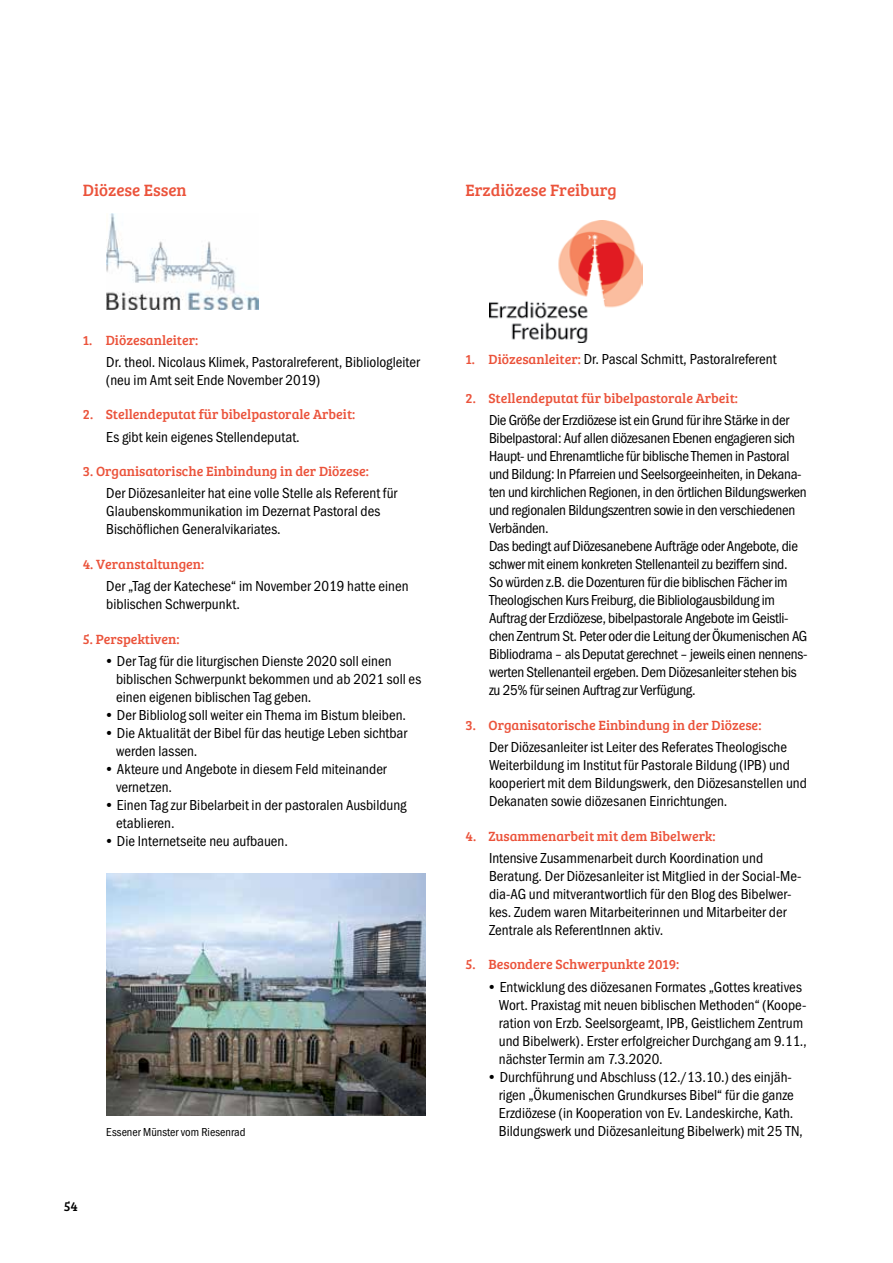
<style>
.page{position:relative;width:893px;height:1263px;background:#fff}
.page>*{position:absolute;margin:0;border:0;box-sizing:border-box;transform-origin:0 0}
.t1{font:16.95px "Bree Serif";color:#eb533b}
.t2{font:15px/18px "Franklin Gothic URW Con Boo";color:#000}
.t3{font:15px/18px "Franklin Gothic URW Con Boo";letter-spacing:-.02em;color:#000}
.t4{font:13.8px "Bree Serif";color:#eb533b}
.t5{font:13.5px "Bree Serif";color:#000}
.t6{font:12px "Franklin Gothic URW Con Boo";color:#000}
.s1{font-family:"Bree Serif";font-size:13.8px;color:#eb533b}
</style>
<div class="page">
<img style="left:490px;top:220px;width:152px;height:123px">
<img style="left:106px;top:214px;width:152px;height:95px">
<img style="left:106px;top:873px;width:319px;height:242px">
<p class="t1" style="left:83px;top:178px;width:105px">Diözese Essen</p>
<p class="t1" style="left:466px;top:178px;width:153px">Erzdiözese Freiburg</p>
<p class="t4" style="left:83px;top:330px;width:117px">1. Diözesanleiter:</p>
<p class="t2" style="left:106px;top:353px;width:315px">Dr. theol. Nicolaus Klimek, Pastoralreferent, Bibliologleiter (neu im Amt seit Ende November 2019)</p>
<p class="t4" style="left:83px;top:405px;width:274px">2. Stellendeputat für bibelpastorale Arbeit:</p>
<p class="t2" style="left:106px;top:427px;width:195px">Es gibt kein eigenes Stellendeputat.</p>
<p class="t4" style="left:83px;top:461px;width:288px">3. Organisatorische Einbindung in der Diözese:</p>
<p class="t2" style="left:106px;top:484px;width:293px">Der Diözesanleiter hat eine volle Stelle als Referent für<br>Glaubenskommunikation im Dezernat Pastoral des<br>Bischöflichen Generalvikariates.</p>
<p class="t4" style="left:83px;top:554px;width:123px">4. Veranstaltungen:</p>
<p class="t2" style="left:106px;top:577px;width:304px">Der „Tag der Katechese“ im November 2019 hatte einen biblischen Schwerpunkt.</p>
<p class="t4" style="left:83px;top:629px;width:98px">5. Perspektiven:</p>
<p class="t2" style="left:116px;top:652px;width:307px;text-indent:-12px">• Der Tag für die liturgischen Dienste 2020 soll einen biblischen Schwerpunkt bekommen und ab 2021 soll es einen eigenen biblischen Tag geben.</p>
<p class="t2" style="left:104px;top:706px;width:303px">• Der Bibliolog soll weiter ein Thema im Bistum bleiben.</p>
<p class="t2" style="left:116px;top:724px;width:293px;text-indent:-12px">• Die Aktualität der Bibel für das heutige Leben sichtbar werden lassen.</p>
<p class="t2" style="left:116px;top:760px;width:272px;text-indent:-12px">• Akteure und Angebote in diesem Feld miteinander vernetzen.</p>
<p class="t2" style="left:116px;top:796px;width:292px;text-indent:-12px">• Einen Tag zur Bibelarbeit in der pastoralen Ausbildung etablieren.</p>
<p class="t2" style="left:104px;top:832px;width:185px">• Die Internetseite neu aufbauen.</p>
<p class="t2" style="left:466px;top:350px;width:312px"><span class="s1">1. Diözesanleiter:</span> Dr. Pascal Schmitt, Pastoralreferent</p>
<p class="t4" style="left:466px;top:388px;width:274px">2. Stellendeputat für bibelpastorale Arbeit:</p>
<p class="t3" style="left:489px;top:411px;width:320px">Die Größe der Erzdiözese ist ein Grund für ihre Stärke in der Bibelpastoral: Auf allen diözesanen Ebenen engagieren sich Haupt- und Ehrenamtliche für biblische Themen in Pastoral und Bildung: In Pfarreien und Seelsorgeeinheiten, in Dekana&shy;ten und kirchlichen Regionen, in den örtlichen Bildungswerken und regionalen Bildungszentren sowie in den verschiedenen Verbänden.<br>Das bedingt auf Diözesanebene Aufträge oder Angebote, die schwer mit einem konkreten Stellenanteil zu beziffern sind.<br>So würden z.B. die Dozenturen für die biblischen Fächer im Theologischen Kurs Freiburg, die Bibliologausbildung im Auftrag der Erzdiözese, bibelpastorale Angebote im Geistli&shy;chen Zentrum St. Peter oder die Leitung der Ökumenischen AG Bibliodrama – als Deputat gerechnet – jeweils einen nennens&shy;werten Stellenanteil ergeben. Dem Diözesanleiter stehen bis zu 25% für seinen Auftrag zur Verfügung.</p>
<p class="t4" style="left:466px;top:715px;width:297px">3. Organisatorische Einbindung in der Diözese:</p>
<p class="t2" style="left:489px;top:738px;width:319px">Der Diözesanleiter ist Leiter des Referates Theologische Weiterbildung im Institut für Pastorale Bildung (IPB) und kooperiert mit dem Bildungswerk, den Diözesanstellen und Dekanaten sowie diözesanen Einrichtungen.</p>
<p class="t4" style="left:466px;top:826px;width:251px">4. Zusammenarbeit mit dem Bibelwerk:</p>
<p class="t2" style="left:489px;top:848px;width:314px">Intensive Zusammenarbeit durch Koordination und Beratung. Der Diözesanleiter ist Mitglied in der Social-Me&shy;dia-AG und mitverantwortlich für den Blog des Bibelwer&shy;kes. Zudem waren Mitarbeiterinnen und Mitarbeiter der Zentrale als ReferentInnen aktiv.</p>
<p class="t4" style="left:466px;top:954px;width:215px">5. Besondere Schwerpunkte 2019:</p>
<p class="t2" style="left:499px;top:977px;width:309px;text-indent:-12px">• Entwicklung des diözesanen Formates „Gottes kreatives Wort. Praxistag mit neuen biblischen Methoden“ (Koope&shy;ration von Erzb. Seelsorgeamt, IPB, Geistlichem Zentrum und Bibelwerk). Erster erfolgreicher Durchgang am 9.11., nächster Termin am 7.3.2020.</p>
<p class="t2" style="left:499px;top:1067px;width:297px;text-indent:-12px">• Durchführung und Abschluss (12./13.10.) des einjäh&shy;rigen „Ökumenischen Grundkurses Bibel“ für die ganze<br>Erzdiözese (in Kooperation von Ev. Landeskirche, Kath.</p>
<p class="t5" style="left:64px;top:1196px;width:15px">54</p>
<p class="t6" style="left:106px;top:1124px;width:141px">Essener Münster vom Riesenrad</p>
<p class="t2" style="left:499px;top:1121px;width:306px">Bildungswerk und Diözesanleitung Bibelwerk) mit 25 TN,</p>
</div>
